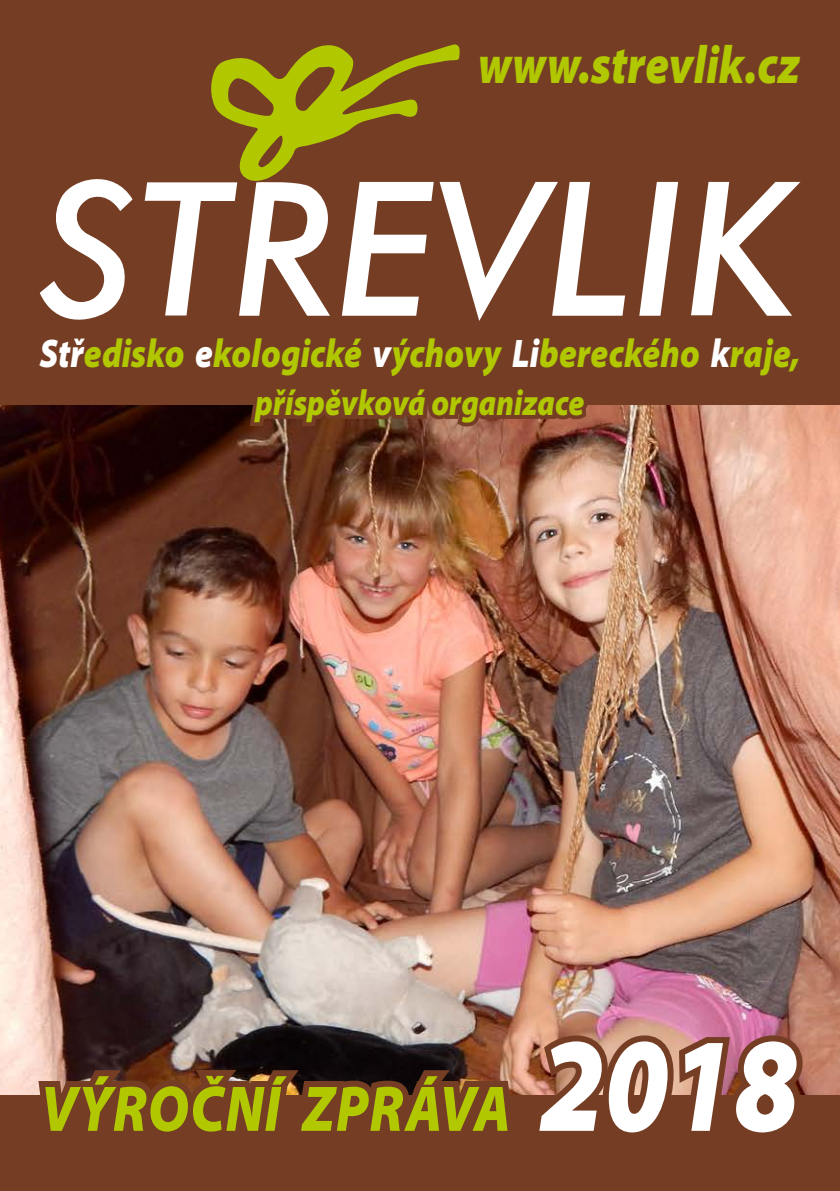
<style>
.page{position:relative;width:840px;height:1191px;background:#fff}
.page>*{position:absolute;margin:0;border:0;box-sizing:border-box;transform-origin:0 0}
.t1{font:italic 900 semi-expanded 65px "Myriad Pro";letter-spacing:.02em;color:#b1c800;scale:.8 1}
.t2{font:italic 900 semi-expanded 53.2px "Myriad Pro";color:#b1c800;scale:.8 1}
.t3{font:italic 900 semi-expanded 40px "Myriad Pro";color:#b1c800;scale:.8 1}
.t4{font:italic 900 semi-expanded 36px "Myriad Pro";color:#b1c800;scale:.8 1}
.s1{color:#fff}
.s2{font-size:135px;color:#fff}
</style>
<div class="page">
<div style="left:0;top:0;width:839px;height:1191px;background:#753e24"></div>
<img style="left:0;top:405px;width:839px;height:689px">
<svg style="left:40px;top:179px;width:92px;height:141px"></svg>
<svg style="left:639px;top:182px;width:38px;height:134px"></svg>
<svg style="left:691px;top:182px;width:109px;height:134px"></svg>
<svg style="left:145px;top:44px;width:479px;height:396px"></svg>
<img style="left:32px;top:1029px;width:776px;height:66px">
<h2 class="t2" style="left:478px;top:34px;width:405px">www.strevlik.cz</h2>
<p class="t3" style="left:40px;top:331px;width:951px"><span class="s1">Stř</span>edisko <span class="s1">e</span>kologické <span class="s1">v</span>ýchovy <span class="s1">Li</span>bereckého <span class="s1">k</span>raje,</p>
<p class="t4" style="left:255px;top:382px;width:413px">příspěvková organizace</p>
<h1 class="t1" style="left:41px;top:1072px;width:948px">Výroční zpráva <span class="s2">2018</span></h1>
</div>
